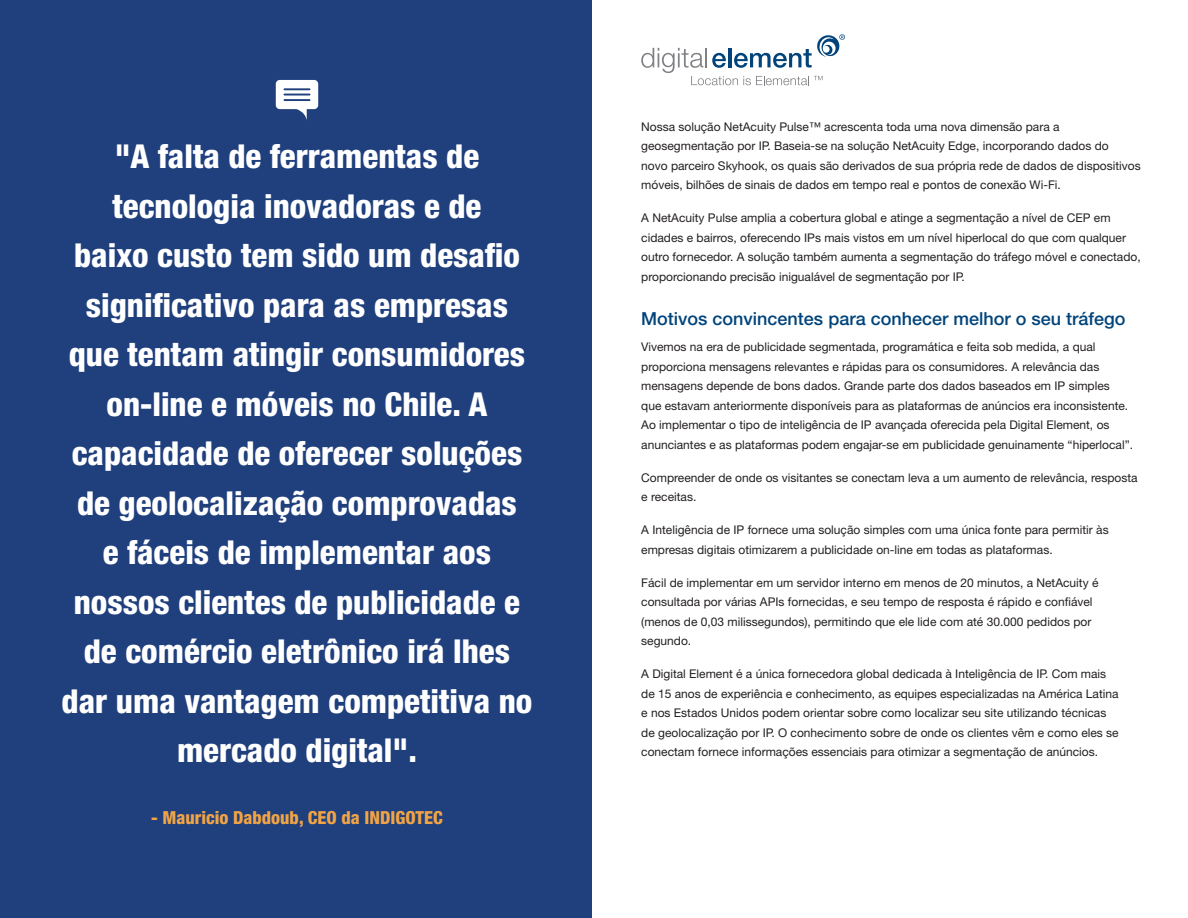
<style>
.page{position:relative;width:1188px;height:918px;background:#fff}
.page>*{position:absolute;margin:0;border:0;box-sizing:border-box;transform-origin:0 0}
.Keep__Image_Title{font:800 condensed 33px/49.5px "Helvetica Neue";color:#fff;text-align:center}
.Keep__Subtitle_2{font:500 18px "Helvetica Neue";color:#00447b}
.Keep__Image_Title-2{font:800 condensed 18px "Helvetica Neue";color:#f1a445}
.t1{font:12px/19.5px "Helvetica Neue";color:#231f20}
</style>
<div class="page">
<div style="left:0;top:0;width:592px;height:918px;background:#1f3f7d"></div>
<svg style="left:641px;top:34px;width:204px;height:51px"></svg>
<svg style="left:276px;top:80px;width:42px;height:41px"></svg>
<p class="Keep__Image_Title" style="left:62px;top:131px;width:472px">"A falta de ferramentas de tecnologia inovadoras e de<br>baixo custo tem sido um desafio significativo para as empresas que tentam atingir consumidores on-line e móveis no Chile. A capacidade de oferecer soluções de geolocalização comprovadas<br>e fáceis de implementar aos nossos clientes de publicidade e de comércio eletrônico irá lhes dar uma vantagem competitiva no mercado digital".</p>
<p class="Keep__Image_Title-2" style="left:151px;top:806px;width:293px">- Mauricio Dabdoub, CEO da INDIGOTEC</p>
<p class="t1" style="left:641px;top:117px;width:501px">Nossa solução NetAcuity Pulse™ acrescenta toda uma nova dimensão para a geosegmentação por IP. Baseia-se na solução NetAcuity Edge, incorporando dados do<br>novo parceiro Skyhook, os quais são derivados de sua própria rede de dados de dispositivos móveis, bilhões de sinais de dados em tempo real e pontos de conexão Wi-Fi.</p>
<p class="t1" style="left:641px;top:208px;width:501px">A NetAcuity Pulse amplia a cobertura global e atinge a segmentação a nível de CEP em cidades e bairros, oferecendo IPs mais vistos em um nível hiperlocal do que com qualquer outro fornecedor. A solução também aumenta a segmentação do tráfego móvel e conectado, proporcionando precisão inigualável de segmentação por IP.</p>
<p class="Keep__Subtitle_2" style="left:641px;top:308px;width:486px">Motivos convincentes para conhecer melhor o seu tráfego</p>
<p class="t1" style="left:641px;top:337px;width:493px">Vivemos na era de publicidade segmentada, programática e feita sob medida, a qual proporciona mensagens relevantes e rápidas para os consumidores. A relevância das mensagens depende de bons dados. Grande parte dos dados baseados em IP simples<br>que estavam anteriormente disponíveis para as plataformas de anúncios era inconsistente.<br>Ao implementar o tipo de inteligência de IP avançada oferecida pela Digital Element, os anunciantes e as plataformas podem engajar-se em publicidade genuinamente “hiperlocal”.</p>
<p class="t1" style="left:641px;top:468px;width:498px">Compreender de onde os visitantes se conectam leva a um aumento de relevância, resposta e receitas.</p>
<p class="t1" style="left:641px;top:520px;width:469px">A Inteligência de IP fornece uma solução simples com uma única fonte para permitir às empresas digitais otimizarem a publicidade on-line em todas as plataformas.</p>
<p class="t1" style="left:641px;top:573px;width:459px">Fácil de implementar em um servidor interno em menos de 20 minutos, a NetAcuity é consultada por várias APIs fornecidas, e seu tempo de resposta é rápido e confiável (menos de 0,03 milissegundos), permitindo que ele lide com até 30.000 pedidos por segundo.</p>
<p class="t1" style="left:641px;top:664px;width:479px">A Digital Element é a única fornecedora global dedicada à Inteligência de IP. Com mais de 15 anos de experiência e conhecimento, as equipes especializadas na América Latina e nos Estados Unidos podem orientar sobre como localizar seu site utilizando técnicas de geolocalização por IP. O conhecimento sobre de onde os clientes vêm e como eles se conectam fornece informações essenciais para otimizar a segmentação de anúncios.</p>
</div>
